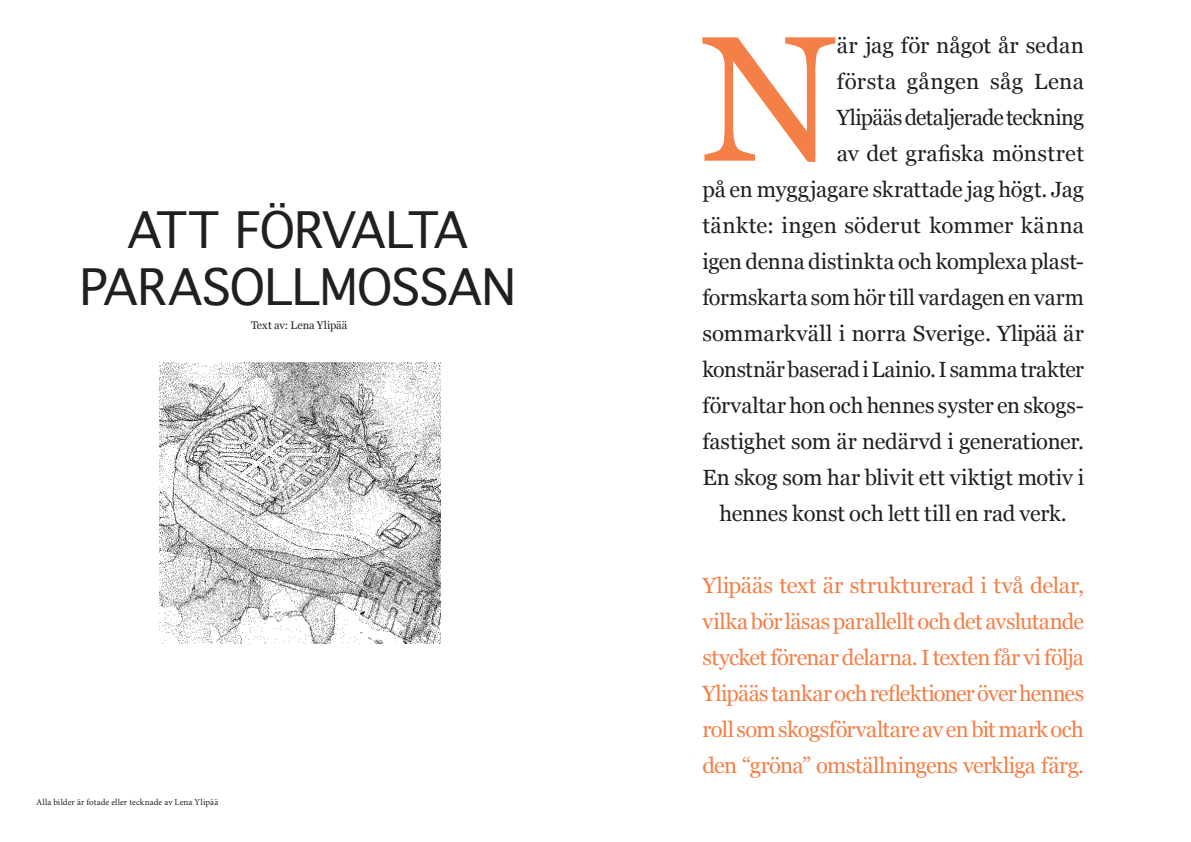
<style>
.page{position:relative;width:1191px;height:842px;background:#fff}
.page>*{position:absolute;margin:0;border:0;box-sizing:border-box;transform-origin:0 0}
.t1{font:177.9px "Georgia";color:#f47f47}
.t2{font:48px/57.6px "Geneva";letter-spacing:-.015em;color:#231f20;text-align:center}
.t3{font:22px "Georgia";letter-spacing:-.005em;color:#231f20}
.t4{font:22px/36px "Georgia";letter-spacing:-.025em;color:#f47f47;text-align:justify}
.t5{font:22px "Georgia";letter-spacing:-.03em;color:#231f20}
.t6{font:22px "Georgia";letter-spacing:.015em;color:#231f20}
.t7{font:11px "Georgia";color:#231f20}
.t8{font:9px "Minion Pro";letter-spacing:.005em;color:#231f20}
</style>
<div class="page">
<img style="left:160px;top:363px;width:280px;height:280px">
<h2 class="t2" style="left:80px;top:202px;width:437px">ATT FÖRVALTA<br>PARASOLLMOSSAN</h2>
<p class="t7" style="left:251px;top:317px;width:98px">Text av: Lena Ylipää</p>
<p class="t8" style="left:36px;top:796px;width:184px">Alla bilder är fotade eller tecknade av Lena Ylipää</p>
<h1 class="t1" style="left:700px;top:-31px;width:138px">N</h1>
<p class="t3" style="left:837px;top:29px;width:249px">är jag för något år sedan</p>
<p class="t6" style="left:837px;top:65px;width:249px">första gången såg Lena</p>
<p class="t5" style="left:837px;top:101px;width:249px">Ylipääs detaljerade teckning</p>
<p class="t3" style="left:837px;top:137px;width:249px">av det grafiska mönstret</p>
<p class="t3" style="left:702px;top:173px;width:383px">på en myggjagare skrattade jag högt. Jag</p>
<p class="t3" style="left:702px;top:209px;width:383px">tänkte: ingen söderut kommer känna</p>
<p class="t3" style="left:702px;top:245px;width:383px">igen denna distinkta och komplexa plast-</p>
<p class="t3" style="left:702px;top:281px;width:383px">formskarta som hör till vardagen en varm</p>
<p class="t3" style="left:702px;top:317px;width:383px">sommarkväll i norra Sverige. Ylipää är</p>
<p class="t3" style="left:702px;top:353px;width:383px">konstnär baserad i Lainio. I samma trakter</p>
<p class="t3" style="left:702px;top:389px;width:383px">förvaltar hon och hennes syster en skogs-</p>
<p class="t3" style="left:702px;top:425px;width:383px">fastighet som är nedärvd i generationer.</p>
<p class="t3" style="left:702px;top:461px;width:383px">En skog som har blivit ett viktigt motiv i</p>
<p class="t3" style="left:719px;top:497px;width:349px">hennes konst och lett till en rad verk.</p>
<p class="t4" style="left:702px;top:566px;width:383px">Ylipääs text är strukturerad i två delar, vilka bör läsas parallellt och det avslutande stycket förenar delarna. I texten får vi följa Ylipääs tankar och reflektioner över hennes roll som skogsförvaltare av en bit mark och den “gröna” omställningens verkliga färg.</p>
</div>
